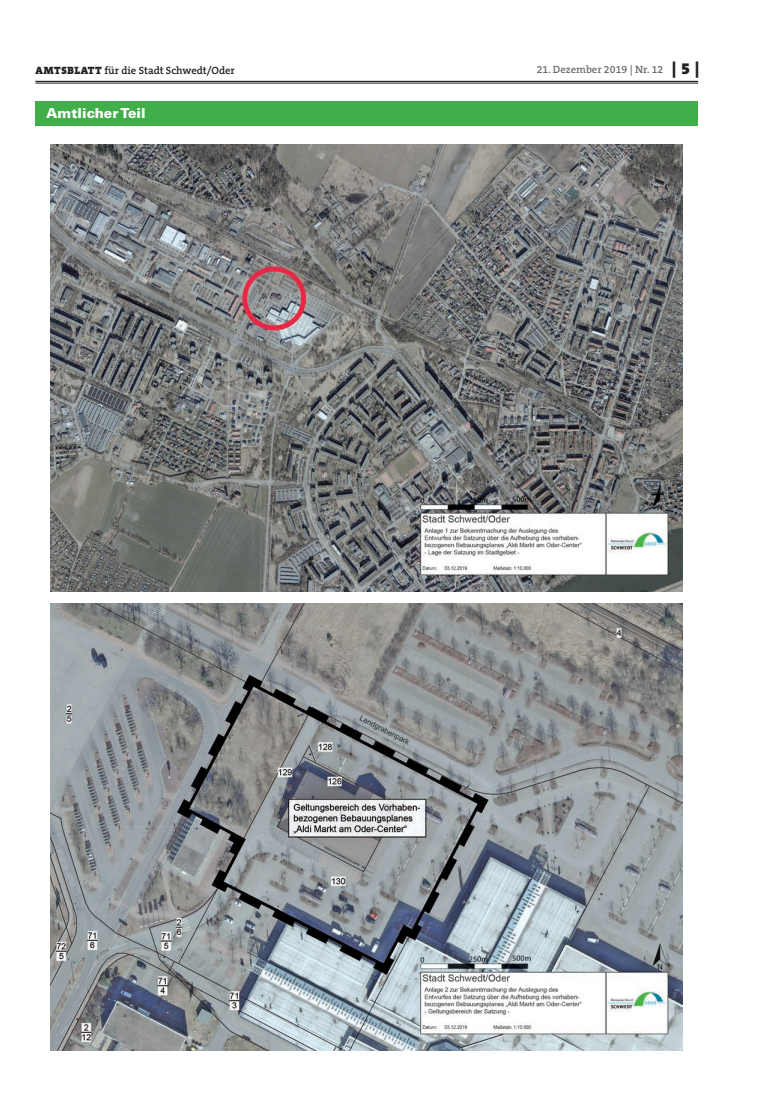
<style>
.page{position:relative;width:762px;height:1117px;background:#fff}
.page>*{position:absolute;margin:0;border:0;box-sizing:border-box;transform-origin:0 0}
.t1{font:900 13.75px "Univers";letter-spacing:.005em;color:#fff}
.t2{font:600 10.62px "The Serif B W6";color:#231f20}
.t3{font:600 10.62px "The Serif B W6";color:#6c6d70}
.s1{font-family:"The Serif B W9";font-weight:900}
.s2{font-family:"The Serif B W9";font-weight:900;font-size:16.25px;color:#231f20}
</style>
<div class="page">
<hr style="left:35px;top:81px;width:663px;height:1px;background:#231f20">
<hr style="left:35px;top:83px;width:663px;height:1px;background:#231f20">
<div style="left:35px;top:101px;width:663px;height:25px;background:#40ae49"></div>
<img style="left:51px;top:144px;width:632px;height:447px">
<img style="left:51px;top:603px;width:632px;height:447px">
<p class="t2" style="left:36px;top:63px;width:201px"><span class="s1">AMTSBLATT</span> für die Stadt Schwedt/Oder</p>
<p class="t3" style="left:537px;top:63px;width:164px">21. Dezember 2019 | Nr. 12 <span class="s2">| 5 |</span></p>
<p class="t1" style="left:46px;top:104px;width:101px">Amtlicher Teil</p>
</div>
